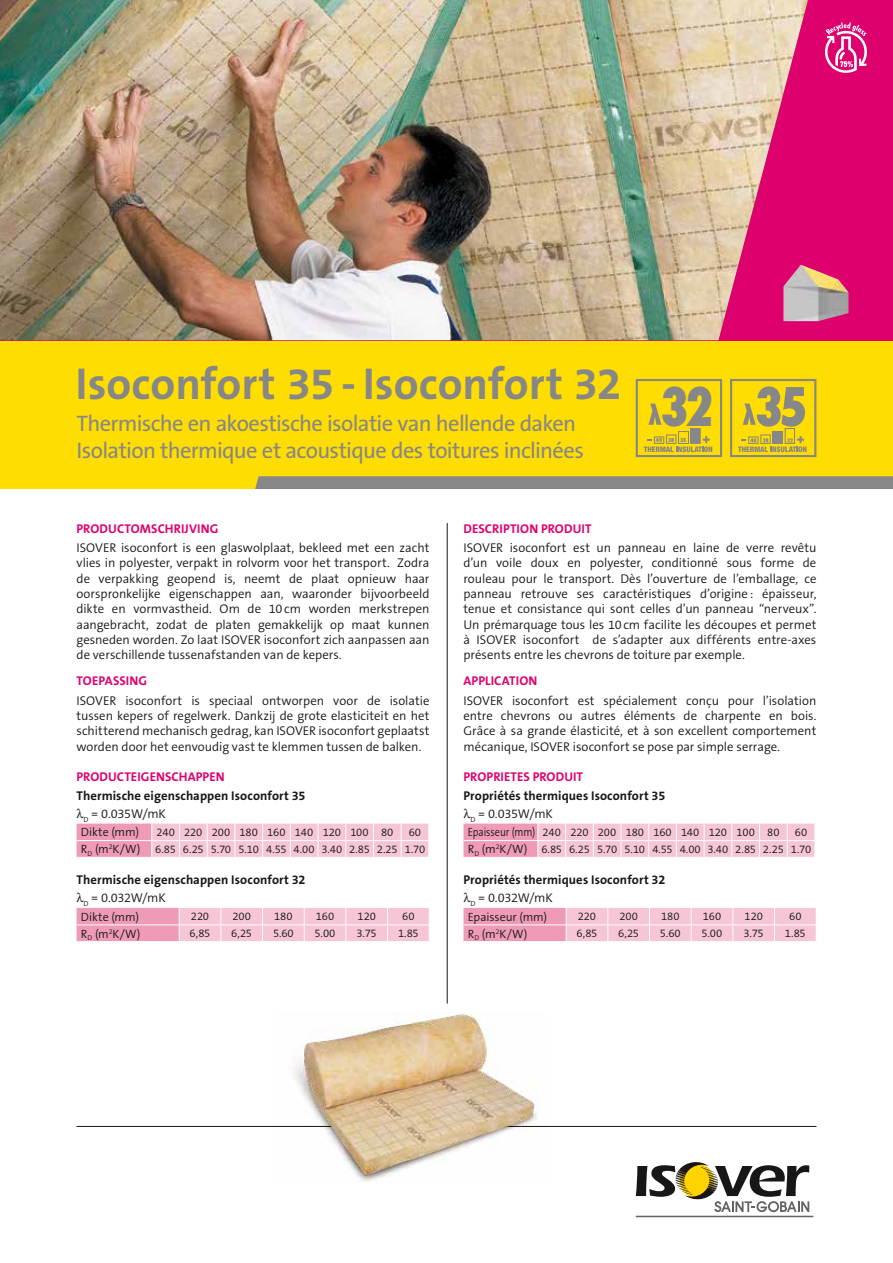
<style>
.page{position:relative;width:893px;height:1263px;background:#fff}
.page>*{position:absolute;margin:0;border:0;box-sizing:border-box;transform-origin:0 0}
.t1{font:800 condensed 51.6px "Futura Std";color:#868786;scale:.92 1}
.t2{font:700 45px "The Sans B7";color:#868786}
.t3{font:22.5px/27px "The Sans B5 Plain";letter-spacing:-.03em;color:#868786}
.t4{font:300 12.75px/15.3px "The Sans B4";color:#181716;text-align:justify}
.t5{font:700 12.75px "The Sans B7";letter-spacing:.01em;color:#181716}
.t6{font:700 12.75px "The Sans B7";letter-spacing:.005em;color:#de006d}
.t7{font:300 12px "The Sans B4";letter-spacing:-.005em;color:#181716}
.t8{font:300 11.25px/17.1px "The Sans B4";letter-spacing:-.02em;color:#181716}
.t9{font:800 condensed 5.25px "Futura Std";color:#868786}
.s1{font-size:12px}
</style>
<div class="page">
<hr style="left:77px;top:1126px;width:739px;height:1px;background:#181716">
<div style="left:0;top:340px;width:893px;height:149px;background:#fd0"></div>
<div style="left:0;top:0;width:893px;height:340px;background:#de006d"></div>
<svg style="left:255px;top:476px;width:638px;height:13px"></svg>
<img style="left:0;top:0;width:808px;height:340px">
<hr style="left:447px;top:523px;width:1px;height:480px;background:#181716">
<img style="left:783px;top:265px;width:65px;height:56px">
<svg style="left:77px;top:908px;width:352px;height:33px"></svg>
<svg style="left:463px;top:908px;width:353px;height:34px"></svg>
<svg style="left:825px;top:22px;width:42px;height:51px"></svg>
<svg style="left:730px;top:379px;width:87px;height:79px"></svg>
<img style="left:274px;top:1014px;width:273px;height:169px">
<svg style="left:635px;top:379px;width:88px;height:79px"></svg>
<div style="left:678px;top:431px;width:11px;height:13px;background:#868786"></div>
<div style="left:679px;top:432px;width:9px;height:11px;background:#fd0"></div>
<div style="left:690px;top:428px;width:10px;height:15px;background:#868786"></div>
<hr style="left:636px;top:1216px;width:177px;height:1px;background:#626261">
<svg style="left:636px;top:1162px;width:173px;height:50px"></svg>
<svg style="left:77px;top:823px;width:352px;height:34px"></svg>
<svg style="left:463px;top:823px;width:352px;height:35px"></svg>
<h2 class="t2" style="left:75px;top:360px;width:548px">Isoconfort 35 -Isoconfort 32</h2>
<h3 class="t3" style="left:77px;top:411px;width:509px">Thermische en akoestische isolatie van hellende daken<br>Isolation thermique et acoustique des toitures inclinées</h3>
<h1 class="t1" style="left:660px;top:374px;width:59px">32</h1>
<p class="t9" style="left:656px;top:437px;width:32px">40 38 35</p>
<p class="t6" style="left:77px;top:522px;width:143px">PRODUCTOMSCHRIJVING</p>
<p class="t4" style="left:77px;top:541px;width:354px">ISOVER isoconfort is een glaswolplaat, bekleed met een zacht vlies in polyester, verpakt in rolvorm voor het transport. Zodra de verpakking geopend is, neemt de plaat opnieuw haar oorspronkelijke eigenschappen aan, waaronder bijvoorbeeld dikte en vormvastheid. Om de 10cm worden merkstrepen aangebracht, zodat de platen gemakkelijk op maat kunnen gesneden worden. Zo laat ISOVER isoconfort zich aanpassen aan de verschillende tussenafstanden van de kepers.</p>
<p class="t6" style="left:77px;top:674px;width:72px">TOEPASSING</p>
<p class="t4" style="left:77px;top:693px;width:354px">ISOVER isoconfort is speciaal ontworpen voor de isolatie tussen kepers of regelwerk. Dankzij de grote elasticiteit en het schitterend mechanisch gedrag, kan ISOVER isoconfort geplaatst worden door het eenvoudig vast te klemmen tussen de balken.</p>
<p class="t6" style="left:77px;top:769px;width:150px">PRODUCTEIGENSCHAPPEN</p>
<p class="t5" style="left:77px;top:789px;width:231px">Thermische eigenschappen Isoconfort 35</p>
<p class="t4" style="left:83px;top:806px;width:84px"><sub>D</sub> = 0.035W/mK</p>
<p class="t7" style="left:81px;top:826px;width:60px">Dikte (mm)</p>
<p class="t8" style="left:156px;top:824px;width:239px">240 220 200 180 160 140 120 100 80</p>
<p class="t8" style="left:81px;top:824px;width:346px;text-indent:328px">60<br><span class="s1">R</span><sub>D</sub> <span class="s1">(m</span><sup>2</sup><span class="s1">K/W)</span> 6.85 6.25 5.70 5.10 4.55 4.00 3.40 2.85 2.25 1.70</p>
<p class="t5" style="left:77px;top:873px;width:231px">Thermische eigenschappen Isoconfort 32</p>
<p class="t4" style="left:83px;top:890px;width:84px"><sub>D</sub> = 0.032W/mK</p>
<p class="t7" style="left:81px;top:910px;width:60px">Dikte (mm)</p>
<p class="t8" style="left:191px;top:908px;width:20px">220</p>
<p class="t8" style="left:232px;top:908px;width:20px">200</p>
<p class="t8" style="left:274px;top:908px;width:20px">180</p>
<p class="t8" style="left:316px;top:908px;width:20px">160</p>
<p class="t8" style="left:358px;top:908px;width:20px">120</p>
<p class="t8" style="left:402px;top:908px;width:14px">60</p>
<p class="t7" style="left:81px;top:927px;width:61px">R<sub>D</sub> (m<sup>2</sup>K/W)</p>
<p class="t8" style="left:190px;top:925px;width:22px">6,85</p>
<p class="t8" style="left:231px;top:925px;width:22px">6,25</p>
<p class="t8" style="left:273px;top:925px;width:22px">5.60</p>
<p class="t8" style="left:315px;top:925px;width:22px">5.00</p>
<p class="t8" style="left:357px;top:925px;width:22px">3.75</p>
<p class="t8" style="left:398px;top:925px;width:22px">1.85</p>
<p class="t6" style="left:463px;top:522px;width:129px">DESCRIPTION PRODUIT</p>
<p class="t4" style="left:463px;top:541px;width:354px">ISOVER isoconfort est un panneau en laine de verre revêtu d’un voile doux en polyester, conditionné sous forme de rouleau pour le transport. Dès l’ouverture de l’emballage, ce panneau retrouve ses caractéristiques d’origine : épaisseur, tenue et consistance qui sont celles d’un panneau “nerveux”.<br>Un prémarquage tous les 10cm facilite les découpes et permet à ISOVER isoconfort de s’adapter aux différents entre-axes présents entre les chevrons de toiture par exemple.</p>
<p class="t6" style="left:463px;top:674px;width:75px">APPLICATION</p>
<p class="t4" style="left:463px;top:693px;width:354px">ISOVER isoconfort est spécialement conçu pour l’isolation entre chevrons ou autres éléments de charpente en bois.<br>Grâce à sa grande élasticité, et à son excellent comportement mécanique, ISOVER isoconfort se pose par simple serrage.</p>
<p class="t6" style="left:463px;top:769px;width:121px">PROPRIETES PRODUIT</p>
<p class="t5" style="left:463px;top:789px;width:203px">Propriétés thermiques Isoconfort 35</p>
<p class="t4" style="left:470px;top:806px;width:84px"><sub>D</sub> = 0.035W/mK</p>
<p class="t8" style="left:468px;top:824px;width:313px"><span class="s1">Epaisseur (mm)</span> 240 220 200 180 160 140 120 100 80</p>
<p class="t8" style="left:468px;top:824px;width:345px;text-indent:327px">60<br><span class="s1">R</span><sub>D</sub> <span class="s1">(m</span><sup>2</sup><span class="s1">K/W)</span> 6.85 6.25 5.70 5.10 4.55 4.00 3.40 2.85 2.25 1.70</p>
<p class="t5" style="left:463px;top:873px;width:203px">Propriétés thermiques Isoconfort 32</p>
<p class="t4" style="left:470px;top:890px;width:84px"><sub>D</sub> = 0.032W/mK</p>
<p class="t7" style="left:468px;top:910px;width:81px">Epaisseur (mm)</p>
<p class="t8" style="left:578px;top:908px;width:20px">220</p>
<p class="t8" style="left:619px;top:908px;width:20px">200</p>
<p class="t8" style="left:661px;top:908px;width:20px">180</p>
<p class="t8" style="left:703px;top:908px;width:20px">160</p>
<p class="t8" style="left:744px;top:908px;width:20px">120</p>
<p class="t8" style="left:789px;top:908px;width:14px">60</p>
<p class="t7" style="left:468px;top:927px;width:61px">R<sub>D</sub> (m<sup>2</sup>K/W)</p>
<p class="t8" style="left:577px;top:925px;width:22px">6,85</p>
<p class="t8" style="left:618px;top:925px;width:22px">6,25</p>
<p class="t8" style="left:660px;top:925px;width:22px">5.60</p>
<p class="t8" style="left:702px;top:925px;width:22px">5.00</p>
<p class="t8" style="left:744px;top:925px;width:22px">3.75</p>
<p class="t8" style="left:785px;top:925px;width:22px">1.85</p>
</div>
